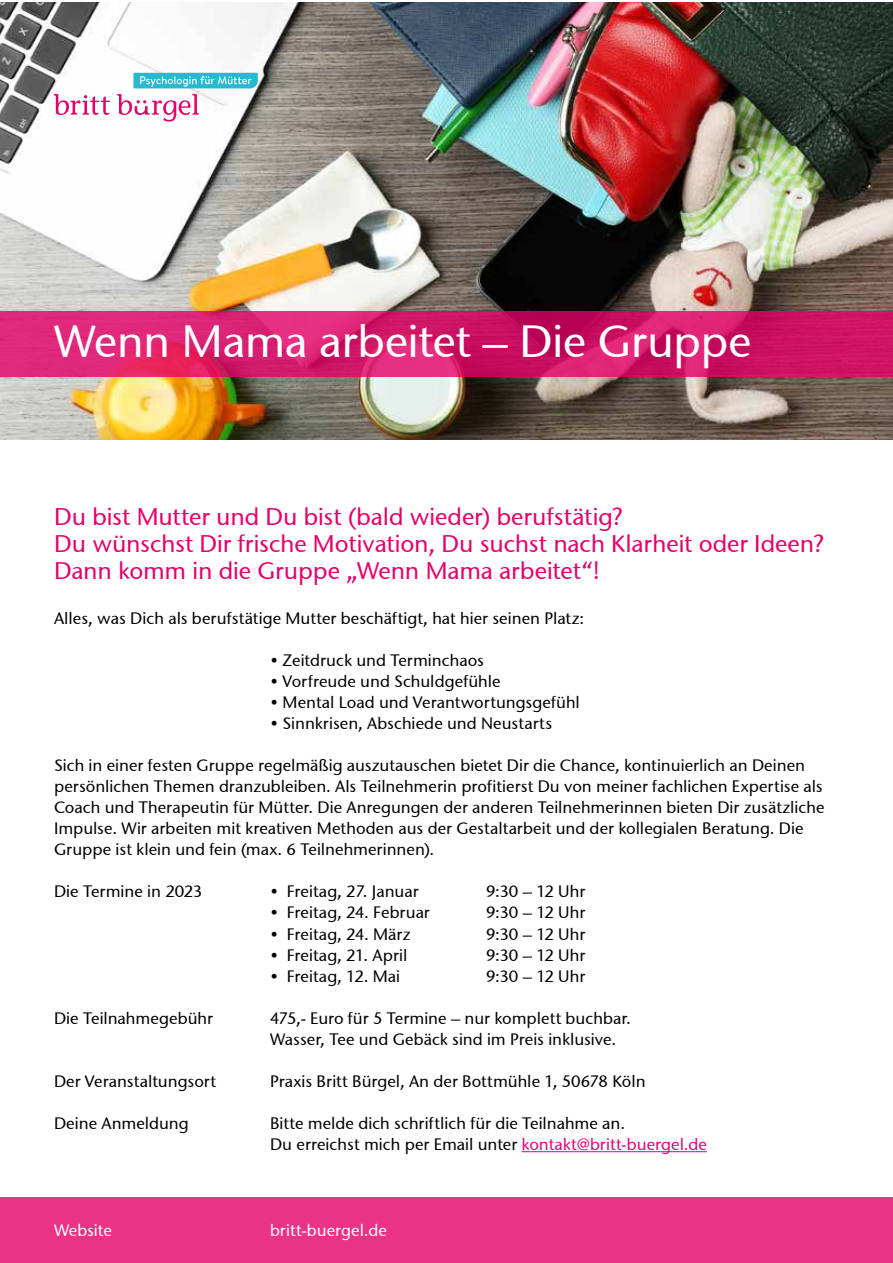
<style>
.page{position:relative;width:893px;height:1263px;background:#fff}
.page>*{position:absolute;margin:0;border:0;box-sizing:border-box;transform-origin:0 0}
.t1{font:45px "Stone Sans ITCTT Medium";letter-spacing:-.01em;color:#fff}
.t2{font:24px/27px "Stone Sans ITCTT Medium";color:#e50069}
.t3{font:16.5px/21px "Stone Sans ITCTT Medium";color:#000}
.t4{font:16.5px "Stone Sans ITCTT Medium";color:#fff}
.s1{color:#e6007d}
</style>
<div class="page">
<div style="left:0;top:1197px;width:893px;height:66px;background:#ea3387"></div>
<img style="left:0;top:2px;width:893px;height:437px">
<svg style="left:0;top:311px;width:893px;height:66px;background:#d41b6c"></svg>
<hr style="left:522px;top:1151px;width:185px;height:1px;background:#e6007d">
<svg style="left:52px;top:94px;width:147px;height:33px"></svg>
<svg style="left:133px;top:71px;width:130px;height:17px;background:#60c7d7"></svg>
<svg style="left:257px;top:121px;width:6px;height:6px"></svg>
<h1 class="t1" style="left:54px;top:314px;width:699px">Wenn Mama arbeitet – Die Gruppe</h1>
<h2 class="t2" style="left:54px;top:503px;width:771px">Du bist Mutter und Du bist (bald wieder) berufstätig?<br>Du wünschst Dir frische Motivation, Du suchst nach Klarheit oder Ideen?<br>Dann komm in die Gruppe „Wenn Mama arbeitet“!</h2>
<p class="t3" style="left:54px;top:608px;width:532px">Alles, was Dich als berufstätige Mutter beschäftigt, hat hier seinen Platz:</p>
<p class="t3" style="left:270px;top:650px;width:215px">• Zeitdruck und Terminchaos</p>
<p class="t3" style="left:270px;top:671px;width:232px">• Vorfreude und Schuldgefühle</p>
<p class="t3" style="left:270px;top:692px;width:311px">• Mental Load und Verantwortungsgefühl</p>
<p class="t3" style="left:270px;top:713px;width:284px">• Sinnkrisen, Abschiede und Neustarts</p>
<p class="t3" style="left:54px;top:755px;width:772px">Sich in einer festen Gruppe regelmäßig auszutauschen bietet Dir die Chance, kontinuierlich an Deinen persönlichen Themen dranzubleiben. Als Teilnehmerin profitierst Du von meiner fachlichen Expertise als Coach und Therapeutin für Mütter. Die Anregungen der anderen Teilnehmerinnen bieten Dir zusätzliche Impulse. Wir arbeiten mit kreativen Methoden aus der Gestaltarbeit und der kollegialen Beratung. Die Gruppe ist klein und fein (max. 6 Teilnehmerinnen).</p>
<p class="t3" style="left:54px;top:881px;width:150px">Die Termine in 2023</p>
<p class="t3" style="left:270px;top:881px;width:150px">• Freitag, 27. Januar</p>
<p class="t3" style="left:486px;top:881px;width:101px">9:30 – 12 Uhr</p>
<p class="t3" style="left:270px;top:902px;width:161px">• Freitag, 24. Februar</p>
<p class="t3" style="left:486px;top:902px;width:101px">9:30 – 12 Uhr</p>
<p class="t3" style="left:270px;top:923px;width:142px">• Freitag, 24. März</p>
<p class="t3" style="left:486px;top:923px;width:101px">9:30 – 12 Uhr</p>
<p class="t3" style="left:270px;top:944px;width:139px">• Freitag, 21. April</p>
<p class="t3" style="left:486px;top:944px;width:101px">9:30 – 12 Uhr</p>
<p class="t3" style="left:270px;top:965px;width:132px">• Freitag, 12. Mai</p>
<p class="t3" style="left:486px;top:965px;width:101px">9:30 – 12 Uhr</p>
<p class="t3" style="left:54px;top:1007px;width:161px">Die Teilnahmegebühr</p>
<p class="t3" style="left:270px;top:1007px;width:362px">475,- Euro für 5 Termine – nur komplett buchbar.<br>Wasser, Tee und Gebäck sind im Preis inklusive.</p>
<p class="t3" style="left:54px;top:1070px;width:164px">Der Veranstaltungsort</p>
<p class="t3" style="left:270px;top:1070px;width:377px">Praxis Britt Bürgel, An der Bottmühle 1, 50678 Köln</p>
<p class="t3" style="left:54px;top:1112px;width:136px">Deine Anmeldung</p>
<p class="t3" style="left:270px;top:1112px;width:438px">Bitte melde dich schriftlich für die Teilnahme an.<br>Du erreichst mich per Email unter <span class="s1">kontakt@britt-buergel.de</span></p>
<p class="t4" style="left:54px;top:1220px;width:59px">Website</p>
<p class="t4" style="left:270px;top:1220px;width:118px">britt-buergel.de</p>
</div>
